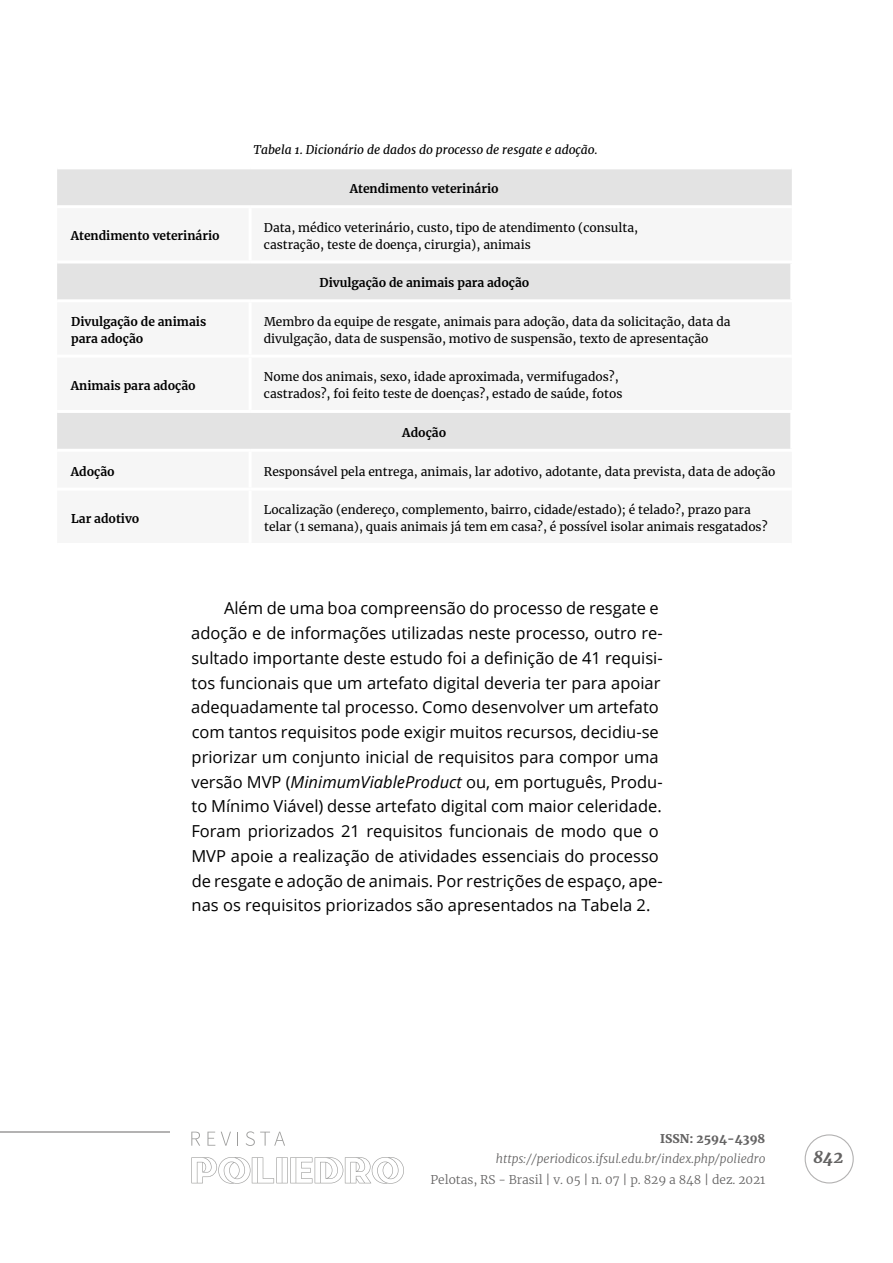
<style>
.page{position:relative;width:893px;height:1263px;background:#fff}
.page>*{position:absolute;margin:0;border:0;box-sizing:border-box;transform-origin:0 0}
.t1{font:16.5px/24.8px "Open Sans";color:#000}
.t2{font:italic 900 16.5px "Merriweather";color:#646363}
.t3{font:12px/16.5px "Merriweather";color:#000}
.t4{font:700 12px/16.5px "Merriweather";color:#000}
.t5{font:italic 12px "Merriweather";color:#000}
.t6{font:italic 300 12px "Merriweather";color:#646363}
.t7{font:300 12px "Merriweather";color:#646363}
.t8{font:900 12px "Merriweather";color:#646363}
.s1{font-style:italic}
</style>
<div class="page">
<div style="left:805px;top:1134px;width:49px;height:49px;border:1px solid #b3b2b2;border-radius:50%"></div>
<svg style="left:191px;top:1157px;width:213px;height:27px"></svg>
<svg style="left:191px;top:1132px;width:9px;height:14px"></svg>
<svg style="left:207px;top:1132px;width:8px;height:14px"></svg>
<svg style="left:221px;top:1132px;width:10px;height:14px"></svg>
<svg style="left:237px;top:1132px;width:1px;height:14px"></svg>
<svg style="left:246px;top:1131px;width:39px;height:15px"></svg>
<hr style="left:0;top:1131px;width:170px;height:1px;background:#b3b2b2">
<div style="left:57px;top:169px;width:735px;height:36px;background:#e3e3e3"></div>
<svg style="left:57px;top:263px;width:733px;height:186px;fill:#f6f6f6"></svg>
<hr style="left:249px;top:302px;width:3px;height:53px;background:#fff">
<hr style="left:57px;top:355px;width:193px;height:3px;background:#fff">
<hr style="left:250px;top:355px;width:542px;height:3px;background:#fff">
<hr style="left:249px;top:358px;width:3px;height:52px;background:#fff">
<hr style="left:57px;top:299px;width:193px;height:3px;background:#fff">
<hr style="left:250px;top:299px;width:543px;height:3px;background:#fff">
<hr style="left:57px;top:410px;width:193px;height:3px;background:#fff">
<hr style="left:250px;top:410px;width:543px;height:3px;background:#fff">
<p class="t5" style="left:253px;top:142px;width:346px">Tabela 1. Dicionário de dados do processo de resgate e adoção.</p>
<p class="t4" style="left:350px;top:180px;width:151px">Atendimento veterinário</p>
<p class="t4" style="left:71px;top:227px;width:151px">Atendimento veterinário</p>
<p class="t3" style="left:264px;top:219px;width:376px">Data, médico veterinário, custo, tipo de atendimento (consulta, castração, teste de doença, cirurgia), animais</p>
<p class="t4" style="left:320px;top:274px;width:211px">Divulgação de animais para adoção</p>
<p class="t4" style="left:71px;top:313px;width:137px">Divulgação de animais para adoção</p>
<p class="t3" style="left:264px;top:313px;width:468px">Membro da equipe de resgate, animais para adoção, data da solicitação, data da divulgação, data de suspensão, motivo de suspensão, texto de apresentação</p>
<p class="t4" style="left:71px;top:377px;width:127px">Animais para adoção</p>
<p class="t3" style="left:264px;top:368px;width:360px">Nome dos animais, sexo, idade aproximada, vermifugados?, castrados?, foi feito teste de doenças?, estado de saúde, fotos</p>
<p class="t4" style="left:402px;top:424px;width:46px">Adoção</p>
<p class="t4" style="left:71px;top:463px;width:46px">Adoção</p>
<p class="t3" style="left:264px;top:463px;width:513px">Responsável pela entrega, animais, lar adotivo, adotante, data prevista, data de adoção</p>
<p class="t4" style="left:71px;top:510px;width:70px">Lar adotivo</p>
<p class="t3" style="left:264px;top:501px;width:505px">Localização (endereço, complemento, bairro, cidade/estado); é telado?, prazo para telar (1 semana), quais animais já tem em casa?, é possível isolar animais resgatados?</p>
<p class="t1" style="left:191px;top:596px;width:473px;text-indent:33px">Além de uma boa compreensão do processo de resgate e adoção e de informações utilizadas neste processo, outro re&shy;sultado importante deste estudo foi a definição de 41 requisi&shy;tos funcionais que um artefato digital deveria ter para apoiar adequadamente tal processo. Como desenvolver um artefato com tantos requisitos pode exigir muitos recursos, decidiu-se priorizar um conjunto inicial de requisitos para compor uma versão MVP (<span class="s1">MinimumViableProduct</span> ou, em português, Produ&shy;to Mínimo Viável) desse artefato digital com maior celeridade.<br>Foram priorizados 21 requisitos funcionais de modo que o MVP apoie a realização de atividades essenciais do processo de resgate e adoção de animais. Por restrições de espaço, ape&shy;nas os requisitos priorizados são apresentados na Tabela 2.</p>
<p class="t8" style="left:660px;top:1130px;width:107px">ISSN: 2594-4398</p>
<p class="t6" style="left:496px;top:1151px;width:271px">https://periodicos.ifsul.edu.br/index.php/poliedro</p>
<p class="t7" style="left:431px;top:1171px;width:336px">Pelotas, RS - Brasil | v. 05 | n. 07 | p. 829 a 848 | dez. 2021</p>
<p class="t2" style="left:813px;top:1146px;width:32px">842</p>
</div>
